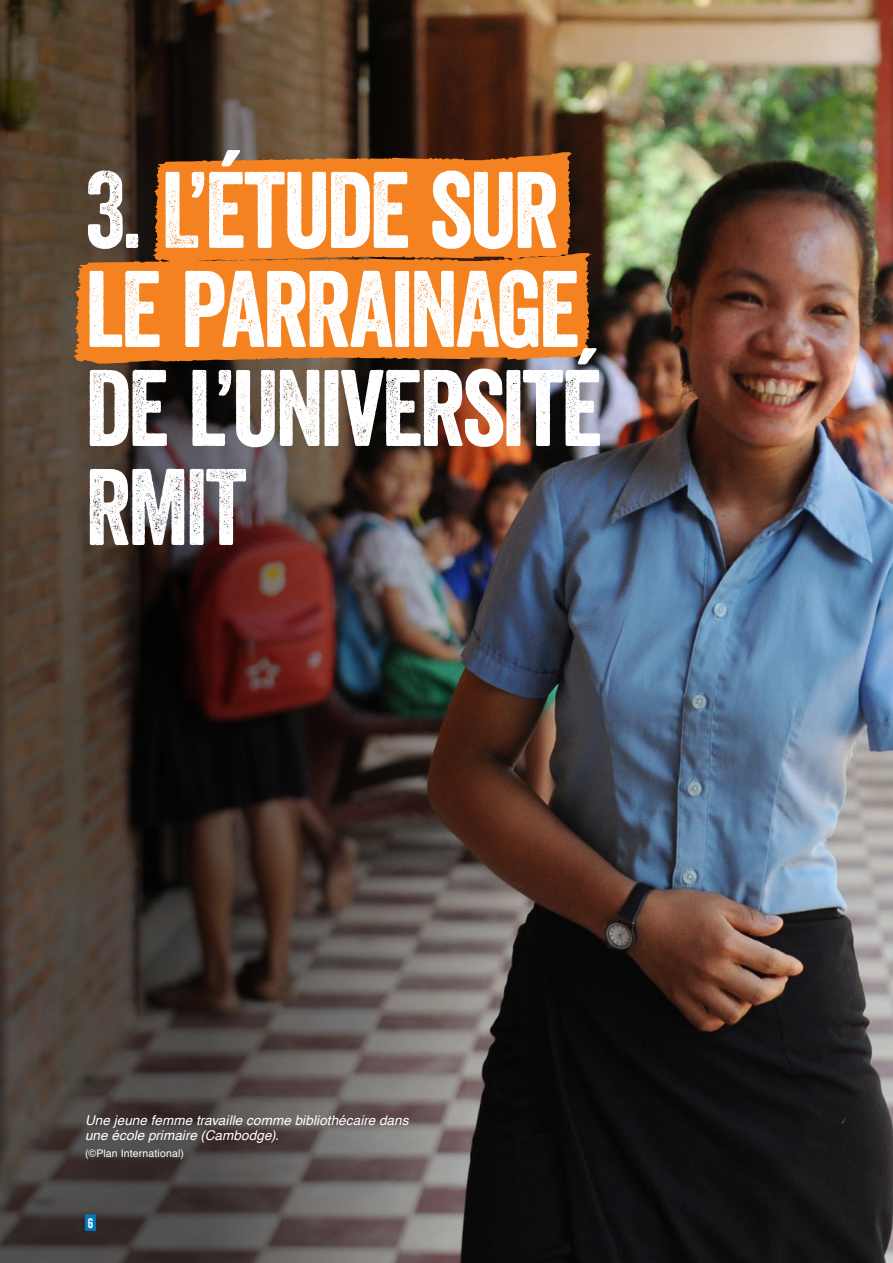
<style>
.page{position:relative;width:893px;height:1263px;background:#fff}
.page>*{position:absolute;margin:0;border:0;box-sizing:border-box;transform-origin:0 0}
.groot_koppe{font:105px/99px "Veneer";letter-spacing:-.03em;color:#fff}
.PHOTO{font:italic 13.5px/15px "Helvetica";letter-spacing:.005em;color:#fff}
.body{font:13.5px "Veneer";color:#fff}
.copyright{font:10.5px "Helvetica";letter-spacing:.015em;color:#fff}
</style>
<div class="page">
<img style="left:604px;top:0;width:289px;height:1263px">
<img style="left:0;top:0;width:604px;height:1263px">
<div style="left:85px;top:1214px;width:11px;height:17px;background:#0078c0"></div>
<svg style="left:153px;top:152px;width:419px;height:101px;background:#e57a1f"></svg>
<svg style="left:73px;top:253px;width:518px;height:111px;background:#e57b21"></svg>
<p class="groot_koppe" style="left:85px;top:160px;width:519px">3. L’ÉTUDE SUR<br>LE PARRAINAGE<br>DE L’UNIVERSITÉ<br>RMIT</p>
<p class="PHOTO" style="left:85px;top:1113px;width:325px">Une jeune femme travaille comme bibliothécaire dans une école primaire (Cambodge).</p>
<p class="copyright" style="left:85px;top:1145px;width:100px">(©Plan International)</p>
<p class="body" style="left:88px;top:1215px;width:7px">6</p>
</div>
